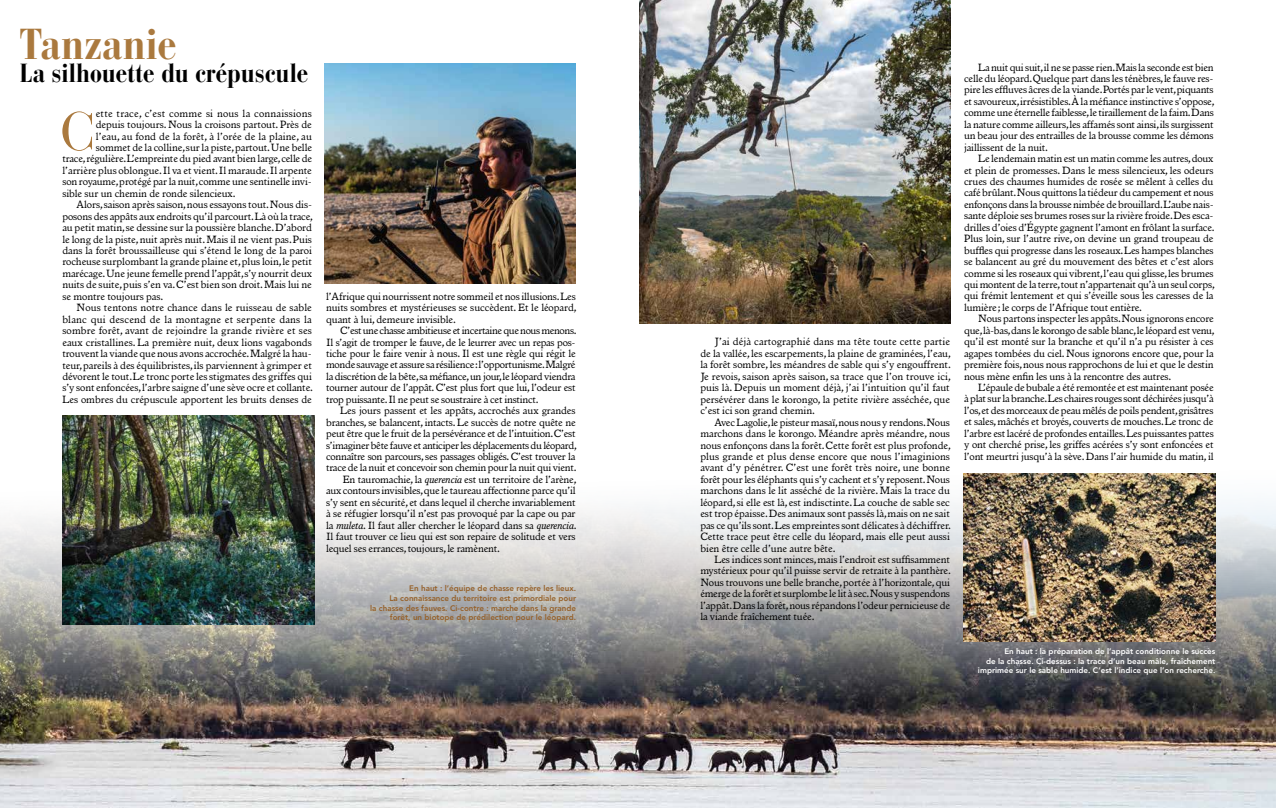
<style>
.page{position:relative;width:1276px;height:808px;background:#fff}
.page>*{position:absolute;margin:0;border:0;box-sizing:border-box;transform-origin:0 0}
.t1{font:53.7px "Bauer Bodoni Std";color:#aa793e}
.t2{font:700 condensed 43px "Bauer Bodoni Std";color:#aa793e}
.t3{font:700 condensed 26px "Bauer Bodoni Std";letter-spacing:-.01em;color:#000}
.t4{font:10.5px/11.4px "Italian Old Style MT Std";letter-spacing:-.01em;color:#000;text-align:justify}
.t5{font:10.5px "Italian Old Style MT Std";letter-spacing:.015em;color:#000}
.t6{font:10.5px "Italian Old Style MT Std";letter-spacing:.025em;color:#000}
.t7{font:10.5px "Italian Old Style MT Std";letter-spacing:.01em;color:#000}
.t8{font:800 8px/9.6px "Avenir LT Std";color:#966028;text-align:right}
.t9{font:800 8px/9.6px "Avenir LT Std";color:#fff;text-align:right}
.s1{font-style:italic}
</style>
<div class="page">
<img style="left:0;top:422px;width:1275px;height:386px">
<img style="left:62px;top:415px;width:252px;height:209px">
<img style="left:324px;top:64px;width:251px;height:220px">
<img style="left:639px;top:1px;width:312px;height:322px">
<img style="left:963px;top:473px;width:252px;height:168px">
<h2 class="t2" style="left:20px;top:19px;width:159px">Tanzanie</h2>
<h3 class="t3" style="left:20px;top:58px;width:290px">La silhouette du crépuscule</h3>
<h1 class="t1" style="left:60px;top:99px;width:37px">C</h1>
<p class="t6" style="left:96px;top:107px;width:218px">ette trace, c’est comme si nous la connaissions</p>
<p class="t4" style="left:96px;top:119px;width:218px">depuis toujours. Nous la croisons partout. Près de</p>
<p class="t7" style="left:96px;top:130px;width:217px">l’eau, au fond de la forêt, à l’orée de la plaine, au</p>
<p class="t4" style="left:96px;top:142px;width:218px">sommet de la colline, sur la piste, partout. Une belle</p>
<p class="t4" style="left:62px;top:153px;width:251px">trace,régulière.L’empreinte du pied avant bien large,celle de</p>
<p class="t4" style="left:62px;top:165px;width:251px">l’arrière plus oblongue. Il va et vient. Il maraude. Il arpente</p>
<p class="t4" style="left:62px;top:176px;width:251px">son royaume,protégé par la nuit,comme une sentinelle invi-</p>
<p class="t4" style="left:62px;top:187px;width:175px">sible sur un chemin de ronde silencieux.</p>
<p class="t4" style="left:77px;top:199px;width:237px">Alors, saison après saison, nous essayons tout. Nous dis-</p>
<p class="t4" style="left:62px;top:210px;width:252px">posons des appâts aux endroits qu’il parcourt.Là où la trace,</p>
<p class="t4" style="left:62px;top:222px;width:251px">au petit matin, se dessine sur la poussière blanche. D’abord</p>
<p class="t4" style="left:62px;top:233px;width:251px">le long de la piste, nuit après nuit. Mais il ne vient pas. Puis</p>
<p class="t4" style="left:62px;top:245px;width:251px">dans la forêt broussailleuse qui s’étend le long de la paroi</p>
<p class="t4" style="left:62px;top:256px;width:251px">rocheuse surplombant la grande plaine et, plus loin, le petit</p>
<p class="t4" style="left:62px;top:268px;width:251px">marécage. Une jeune femelle prend l’appât, s’y nourrit deux</p>
<p class="t4" style="left:62px;top:279px;width:251px">nuits de suite, puis s’en va. C’est bien son droit. Mais lui ne</p>
<p class="t4" style="left:62px;top:290px;width:102px">se montre toujours pas.</p>
<p class="t5" style="left:77px;top:301px;width:237px">Nous tentons notre chance dans le ruisseau de sable</p>
<p class="t6" style="left:62px;top:313px;width:251px">blanc qui descend de la montagne et serpente dans la</p>
<p class="t5" style="left:62px;top:324px;width:251px">sombre forêt, avant de rejoindre la grande rivière et ses</p>
<p class="t4" style="left:62px;top:336px;width:251px">eaux cristallines. La première nuit, deux lions vagabonds</p>
<p class="t4" style="left:62px;top:348px;width:251px">trouvent la viande que nous avons accrochée.Malgré la hau-</p>
<p class="t4" style="left:62px;top:359px;width:251px">teur, pareils à des équilibristes, ils parviennent à grimper et</p>
<p class="t4" style="left:62px;top:371px;width:251px">dévorent le tout. Le tronc porte les stigmates des griffes qui</p>
<p class="t4" style="left:62px;top:382px;width:252px">s’y sont enfoncées, l’arbre saigne d’une sève ocre et collante.</p>
<p class="t4" style="left:62px;top:393px;width:251px">Les ombres du crépuscule apportent les bruits denses de</p>
<p class="t4" style="left:326px;top:290px;width:252px">l’Afrique qui nourrissent notre sommeil et nos illusions.Les nuits sombres et mystérieuses se succèdent. Et le léopard, quant à lui, demeure invisible.</p>
<p class="t4" style="left:326px;top:325px;width:252px;text-indent:14px">C’est une chasse ambitieuse et incertaine que nous menons.<br>Il s’agit de tromper le fauve, de le leurrer avec un repas pos&shy;tiche pour le faire venir à nous. Il est une règle qui régit le monde sauvage et assure sa résilience: l’opportunisme.Malgré la discrétion de la bête,sa méfiance,un jour,le léopard viendra tourner autour de l’appât. C’est plus fort que lui, l’odeur est trop puissante. Il ne peut se soustraire à cet instinct.</p>
<p class="t4" style="left:340px;top:405px;width:237px">Les jours passent et les appâts, accrochés aux grandes</p>
<p class="t4" style="left:326px;top:416px;width:251px">branches, se balancent, intacts. Le succès de notre quête ne</p>
<p class="t4" style="left:326px;top:428px;width:251px">peut être que le fruit de la persévérance et de l’intuition. C’est</p>
<p class="t4" style="left:326px;top:439px;width:252px">s’imaginer bête fauve et anticiper les déplacements du léopard,</p>
<p class="t4" style="left:326px;top:451px;width:251px">connaître son parcours, ses passages obligés. C’est trouver la</p>
<p class="t4" style="left:326px;top:462px;width:252px">trace de la nuit et concevoir son chemin pour la nuit qui vient.</p>
<p class="t4" style="left:343px;top:473px;width:235px">En tauromachie, la <span class="s1">querencia</span> est un territoire de l’arène,</p>
<p class="t4" style="left:326px;top:485px;width:251px">aux contours invisibles,que le taureau affectionne parce qu’il</p>
<p class="t4" style="left:326px;top:496px;width:251px">s’y sent en sécurité, et dans lequel il cherche invariablement</p>
<p class="t4" style="left:326px;top:508px;width:251px">à se réfugier lorsqu’il n’est pas provoqué par la cape ou par</p>
<p class="t4" style="left:326px;top:519px;width:252px">la <span class="s1">muleta</span>. Il faut aller chercher le léopard dans sa <span class="s1">querencia</span>.</p>
<p class="t4" style="left:326px;top:531px;width:251px">Il faut trouver ce lieu qui est son repaire de solitude et vers</p>
<p class="t4" style="left:326px;top:542px;width:175px">lequel ses errances, toujours, le ramènent.</p>
<p class="t8" style="left:370px;top:584px;width:207px">En haut : l’équipe de chasse repère les lieux.<br>La connaissance du territoire est primordiale pour<br>la chasse des fauves. Ci-contre : marche dans la grande forêt, un biotope de prédilection pour le léopard.</p>
<p class="t4" style="left:700px;top:336px;width:252px;text-indent:14px">J’ai déjà cartographié dans ma tête toute cette partie de la vallée, les escarpements, la plaine de graminées, l’eau, la forêt sombre, les méandres de sable qui s’y engouffrent.<br>Je revois, saison après saison, sa trace que l’on trouve ici, puis là. Depuis un moment déjà, j’ai l’intuition qu’il faut persévérer dans le korongo, la petite rivière asséchée, que c’est ici son grand chemin.</p>
<p class="t4" style="left:700px;top:416px;width:252px;text-align:left;text-indent:14px">Avec Lagolie,le pisteur masaï,nous nous y rendons.Nous marchons dans le korongo. Méandre après méandre, nous nous enfonçons dans la forêt. Cette forêt est plus profonde, plus grande et plus dense encore que nous l’imaginions avant d’y pénétrer. C’est une forêt très noire, une bonne forêt pour les éléphants qui s’y cachent et s’y reposent.Nous marchons dans le lit asséché de la rivière. Mais la trace du léopard, si elle est là, est indisctinte. La couche de sable sec est trop épaisse. Des animaux sont passés là, mais on ne sait pas ce qu’ils sont. Les empreintes sont délicates à déchiffrer.<br>Cette trace peut être celle du léopard, mais elle peut aussi bien être celle d’une autre bête.</p>
<p class="t4" style="left:700px;top:553px;width:252px;text-indent:14px">Les indices sont minces, mais l’endroit est suffisamment mystérieux pour qu’il puisse servir de retraite à la panthère.<br>Nous trouvons une belle branche, portée à l’horizontale, qui émerge de la forêt et surplombe le lit à sec.Nous y suspendons l’appât.Dans la forêt,nous répandons l’odeur pernicieuse de la viande fraîchement tuée.</p>
<p class="t4" style="left:964px;top:61px;width:252px;text-indent:14px">La nuit qui suit,il ne se passe rien.Mais la seconde est bien celle du léopard.Quelque part dans les ténèbres,le fauve res&shy;pire les effluves âcres de la viande.Portés par le vent,piquants et savoureux, irrésistibles.À la méfiance instinctive s’oppose, comme une éternelle faiblesse,le tiraillement de la faim.Dans la nature comme ailleurs,les affamés sont ainsi,ils surgissent un beau jour des entrailles de la brousse comme les démons jaillissent de la nuit.</p>
<p class="t4" style="left:964px;top:153px;width:252px;text-align:left;text-indent:14px">Le lendemain matin est un matin comme les autres,doux et plein de promesses. Dans le mess silencieux, les odeurs crues des chaumes humides de rosée se mêlent à celles du café brûlant.Nous quittons la tiédeur du campement et nous enfonçons dans la brousse nimbée de brouillard.L’aube nais&shy;sante déploie ses brumes roses sur la rivière froide.Des esca&shy;drilles d’oies d’Égypte gagnent l’amont en frôlant la surface.<br>Plus loin, sur l’autre rive, on devine un grand troupeau de buffles qui progresse dans les roseaux. Les hampes blanches se balancent au gré du mouvement des bêtes et c’est alors comme si les roseaux qui vibrent, l’eau qui glisse, les brumes qui montent de la terre,tout n’appartenait qu’à un seul corps, qui frémit lentement et qui s’éveille sous les caresses de la lumière; le corps de l’Afrique tout entière.</p>
<p class="t4" style="left:964px;top:313px;width:252px;text-indent:14px">Nous partons inspecter les appâts.Nous ignorons encore que,là-bas,dans le korongo de sable blanc,le léopard est venu, qu’il est monté sur la branche et qu’il n’a pu résister à ces agapes tombées du ciel. Nous ignorons encore que, pour la première fois, nous nous rapprochons de lui et que le destin nous mène enfin les uns à la rencontre des autres.</p>
<p class="t4" style="left:964px;top:382px;width:251px;text-indent:14px">L’épaule de bubale a été remontée et est maintenant posée à plat sur la branche.Les chaires rouges sont déchirées jusqu’à l’os,et des morceaux de peau mêlés de poils pendent,grisâtres et sales, mâchés et broyés, couverts de mouches. Le tronc de l’arbre est lacéré de profondes entailles.Les puissantes pattes y ont cherché prise, les griffes acérées s’y sont enfoncées et l’ont meurtri jusqu’à la sève. Dans l’air humide du matin, il</p>
<p class="t9" style="left:978px;top:646px;width:239px">En haut : la préparation de l’appât conditionne le succès<br>de la chasse. Ci-dessus : la trace d’un beau mâle, fraîchement imprimée sur le sable humide. C’est l’indice que l’on recherche.</p>
</div>
